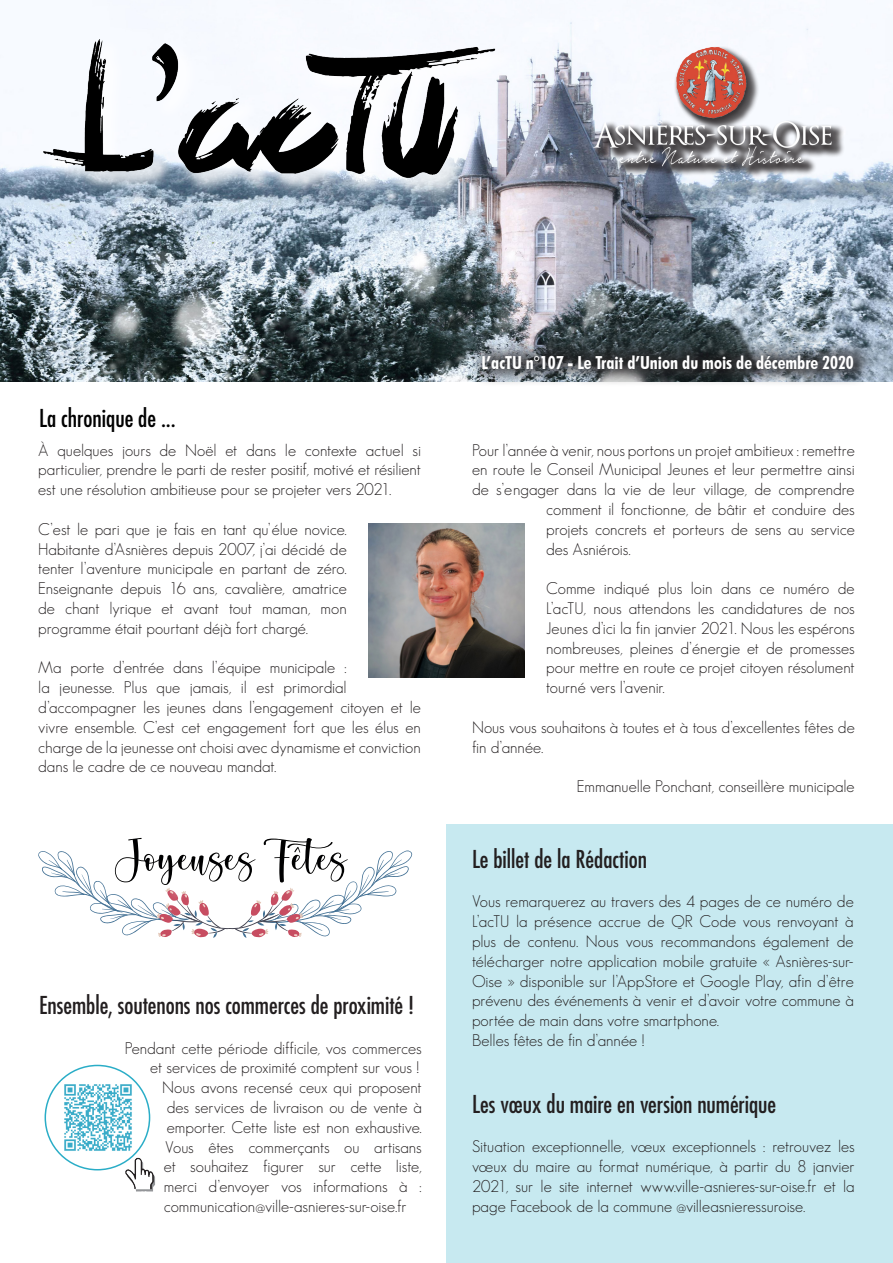
<style>
.page{position:relative;width:893px;height:1263px;background:#fff}
.page>*{position:absolute;margin:0;border:0;box-sizing:border-box;transform-origin:0 0}
.TEXTE{font:64.5px "Cream Candy";color:#000001}
.TEXTE-2{font:condensed 24px "Futura";color:#231f20}
.TEXTE-3{font:condensed 24px "Futura";color:#000}
.GROS_TITRE{font:700 condensed 18px "Futura BT";color:#fff}
.TEXTE-4{font:300 16.5px/19.8px "Geosans";color:#231f20;text-align:justify}
</style>
<div class="page">
<div style="left:446px;top:825px;width:447px;height:438px;background:#c7e9f0"></div>
<img style="left:0;top:0;width:893px;height:382px">
<img style="left:368px;top:524px;width:157px;height:153px">
<div style="left:39px;top:36px;width:478px;height:164px;background:#fff;opacity:.75"></div>
<img style="left:43px;top:39px;width:490px;height:138px">
<div style="left:469px;top:339px;width:406px;height:49px;background:#231f20;opacity:.75"></div>
<div style="left:592px;top:46px;width:253px;height:133px;background:#231f20;opacity:.75"></div>
<div style="left:591px;top:47px;width:246px;height:127px;background:#231f20;opacity:.6"></div>
<img style="left:585px;top:44px;width:258px;height:127px">
<svg style="left:38px;top:850px;width:375px;height:88px"></svg>
<div style="left:117px;top:841px;width:248px;height:62px;background:#fff"></div>
<div style="left:45px;top:1065px;width:105px;height:105px;border:2px solid #2aadc7;border-radius:50%"></div>
<img style="left:125px;top:1156px;width:30px;height:36px">
<img style="left:64px;top:1084px;width:68px;height:67px">
<p class="TEXTE-3" style="left:39px;top:403px;width:138px">La chronique de ...</p>
<p class="TEXTE-4" style="left:38px;top:440px;width:384px">À quelques jours de Noël et dans le contexte actuel si particulier, prendre le parti de rester positif, motivé et résilient est une résolution ambitieuse pour se projeter vers 2021.</p>
<p class="TEXTE-4" style="left:38px;top:519px;width:310px">C’est le pari que je fais en tant qu’élue novice.<br>Habitante d’Asnières depuis 2007, j’ai décidé de tenter l’aventure municipale en partant de zéro.<br>Enseignante depuis 16 ans, cavalière, amatrice de chant lyrique et avant tout maman, mon programme était pourtant déjà fort chargé.</p>
<p class="TEXTE-4" style="left:38px;top:658px;width:384px;text-align:left">Ma porte d’entrée dans l’équipe municipale :<br>la jeunesse. Plus que jamais, il est primordial d’accompagner les jeunes dans l’engagement citoyen et le vivre ensemble. C’est cet engagement fort que les élus en charge de la jeunesse ont choisi avec dynamisme et conviction dans le cadre de ce nouveau mandat.</p>
<p class="TEXTE" style="left:117px;top:828px;width:235px">Joyeuses Fêtes</p>
<p class="TEXTE-2" style="left:39px;top:990px;width:376px">Ensemble, soutenons nos commerces de proximité !</p>
<p class="TEXTE-4" style="left:125px;top:1038px;width:298px;text-align:right">Pendant cette période difficile, vos commerces et services de proximité comptent sur vous !</p>
<p class="TEXTE-4" style="left:162px;top:1077px;width:261px">Nous avons recensé ceux qui proposent des services de livraison ou de vente à emporter. Cette liste est non exhaustive.<br>Vous êtes commerçants ou artisans et souhaitez figurer sur cette liste, merci d’envoyer vos informations à : communication@ville-asnieres-sur-oise.fr</p>
<p class="GROS_TITRE" style="left:482px;top:351px;width:374px">L’acTU n°107 - Le Trait d’Union du mois de décembre 2020</p>
<p class="TEXTE-4" style="left:472px;top:440px;width:384px">Pour l’année à venir, nous portons un projet ambitieux : remettre</p>
<p class="TEXTE-4" style="left:472px;top:460px;width:384px">en route le Conseil Municipal Jeunes et leur permettre ainsi</p>
<p class="TEXTE-4" style="left:472px;top:480px;width:384px">de s’engager dans la vie de leur village, de comprendre</p>
<p class="TEXTE-4" style="left:546px;top:499px;width:310px">comment il fonctionne, de bâtir et conduire des</p>
<p class="TEXTE-4" style="left:546px;top:519px;width:310px">projets concrets et porteurs de sens au service</p>
<p class="TEXTE-4" style="left:546px;top:539px;width:86px">des Asniérois.</p>
<p class="TEXTE-4" style="left:546px;top:579px;width:310px">Comme indiqué plus loin dans ce numéro de L’acTU, nous attendons les candidatures de nos Jeunes d’ici la fin janvier 2021. Nous les espérons nombreuses, pleines d’énergie et de promesses pour mettre en route ce projet citoyen résolument tourné vers l’avenir.</p>
<p class="TEXTE-4" style="left:472px;top:717px;width:384px">Nous vous souhaitons à toutes et à tous d’excellentes fêtes de fin d’année.</p>
<p class="TEXTE-4" style="left:577px;top:777px;width:279px">Emmanuelle Ponchant, conseillère municipale</p>
<p class="TEXTE-2" style="left:472px;top:844px;width:177px">Le billet de la Rédaction</p>
<p class="TEXTE-4" style="left:472px;top:892px;width:383px">Vous remarquerez au travers des 4 pages de ce numéro de L’acTU la présence accrue de QR Code vous renvoyant à plus de contenu. Nous vous recommandons également de télécharger notre application mobile gratuite « Asnières-sur-Oise » disponible sur l’AppStore et Google Play, afin d’être prévenu des événements à venir et d’avoir votre commune à portée de main dans votre smartphone.</p>
<p class="TEXTE-4" style="left:472px;top:1030px;width:174px">Belles fêtes de fin d’année !</p>
<p class="TEXTE-2" style="left:472px;top:1089px;width:306px">Les vœux du maire en version numérique</p>
<p class="TEXTE-4" style="left:472px;top:1137px;width:384px">Situation exceptionnelle, vœux exceptionnels : retrouvez les vœux du maire au format numérique, à partir du 8 janvier 2021, sur le site internet www.ville-asnieres-sur-oise.fr et la page Facebook de la commune @villeasnieressuroise.</p>
</div>
